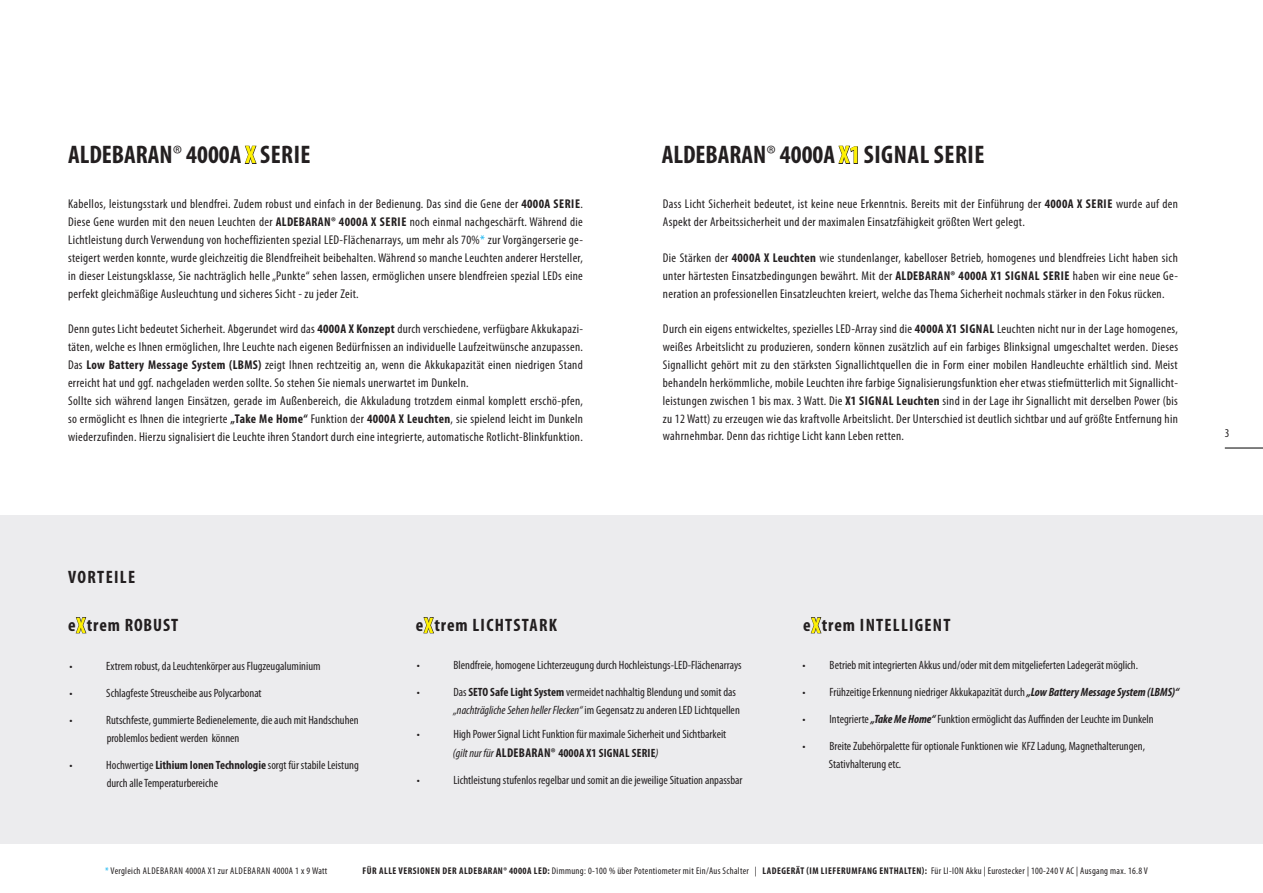
<style>
.page{position:relative;width:1263px;height:893px;background:#fff}
.page>*{position:absolute;margin:0;border:0;box-sizing:border-box;transform-origin:0 0}
.t1{font:700 condensed 25.5px "Myriad Pro";color:#231f20}
.t2{font:700 condensed 18px "Myriad Pro";letter-spacing:.05em;color:#231f20}
.t3{font:700 condensed 18px "Myriad Pro";letter-spacing:.075em;color:#231f20}
.t4{font:condensed 12.75px/17.9px "Myriad Pro";letter-spacing:.025em;color:#231f20}
.t5{font:700 condensed 12.75px "Myriad Pro";color:#231f20}
.t6{font:condensed 12px/18px "Myriad Pro";color:#231f20}
.t7{font:condensed 9.75px "Myriad Pro";letter-spacing:.03em;color:#231f20}
.t8{font:700 condensed 9.75px "Myriad Pro";color:#231f20}
.s1{font-weight:300}
.s2{color:#fff101}
.s3{font-weight:700}
.s4{color:#00aeef}
.s5{font-size:22.5px;color:#fff101}
.s6{font-style:italic}
.s7{font-weight:700;font-size:12.75px}
.s8{font-weight:700;font-style:italic}
</style>
<div class="page">
<hr style="left:1225px;top:448px;width:38px;height:1px;background:#000">
<div style="left:0;top:516px;width:1263px;height:328px;background:#ececee"></div>
<svg style="left:75px;top:617px;width:12px;height:17px"></svg>
<svg style="left:423px;top:617px;width:11px;height:17px"></svg>
<svg style="left:810px;top:617px;width:12px;height:17px"></svg>
<svg style="left:244px;top:145px;width:13px;height:19px"></svg>
<svg style="left:838px;top:145px;width:20px;height:19px"></svg>
<hr style="left:0;top:0;width:1px;height:893px;background:#939598">
<h1 class="t1" style="left:68px;top:139px;width:214px">ALDEBARAN<span class="s1">®</span> 4000A <span class="s2">X</span> SERIE</h1>
<h1 class="t1" style="left:662px;top:139px;width:284px">ALDEBARAN<span class="s1">®</span> 4000A <span class="s2">X1</span> SIGNAL SERIE</h1>
<p class="t4" style="left:68px;top:195px;width:497px">Kabellos, leistungsstark und blendfrei. Zudem robust und einfach in der Bedienung. Das sind die Gene der <span class="s3">4000A SERIE</span></p>
<p class="t4" style="left:580px;top:195px;width:4px">.</p>
<p class="t4" style="left:68px;top:213px;width:324px">Diese Gene wurden mit den neuen Leuchten der <span class="s3">ALDEBARAN® 4000A X SERIE</span></p>
<p class="t4" style="left:68px;top:213px;width:516px;text-align:justify;text-indent:342px">noch einmal nachgeschärft. Während die Lichtleistung durch Verwendung von hocheffizienten spezial LED-Flächenarrays, um mehr als 70%<span class="s4">*</span> zur Vorgängerserie ge&shy;steigert werden konnte, wurde gleichzeitig die Blendfreiheit beibehalten. Während so manche Leuchten anderer Hersteller, in dieser Leistungsklasse, Sie nachträglich helle „Punkte“ sehen lassen, ermöglichen unsere blendfreien spezial LEDs eine perfekt gleichmäßige Ausleuchtung und sicheres Sicht - zu jeder Zeit.</p>
<p class="t4" style="left:68px;top:320px;width:516px">Denn gutes Licht bedeutet Sicherheit. Abgerundet wird das <span class="s3">4000A X KONZEPT</span> durch verschiedene, verfügbare Akkukapazi&shy;täten, welche es Ihnen ermöglichen, Ihre Leuchte nach eigenen Bedürfnissen an individuelle Laufzeitwünsche anzupassen.<br>Das <span class="s3">LOW BATTERY MESSAGE SYSTEM (LBMS)</span> zeigt Ihnen rechtzeitig an, wenn die Akkukapazität einen niedrigen Stand erreicht hat und ggf. nachgeladen werden sollte. So stehen Sie niemals unerwartet im Dunkeln.<br>Sollte sich während langen Einsätzen, gerade im Außenbereich, die Akkuladung trotzdem einmal komplett erschö-pfen, so ermöglicht es Ihnen die integrierte <span class="s3">„TAKE ME HOME“</span> Funktion der <span class="s3">4000A X LEUCHTEN</span>, sie spielend leicht im Dunkeln wiederzufinden. Hierzu signalisiert die Leuchte ihren Standort durch eine integrierte, automatische Rotlicht-Blinkfunktion.</p>
<p class="t4" style="left:663px;top:195px;width:435px">Dass Licht Sicherheit bedeutet, ist keine neue Erkenntnis. Bereits mit der Einführung der <span class="s3">4000A X SERIE</span></p>
<p class="t4" style="left:1116px;top:195px;width:63px">wurde auf den</p>
<p class="t4" style="left:663px;top:213px;width:363px">Aspekt der Arbeitssicherheit und der maximalen Einsatzfähigkeit größten Wert gelegt.</p>
<p class="t4" style="left:663px;top:249px;width:516px">Die Stärken der <span class="s3">4000A X LEUCHTEN</span> wie stundenlanger, kabelloser Betrieb, homogenes und blendfreies Licht haben sich unter härtesten Einsatzbedingungen bewährt. Mit der <span class="s3">ALDEBARAN® 4000A X1 SIGNAL</span></p>
<p class="t4" style="left:663px;top:266px;width:516px;text-indent:410px">haben wir eine neue Ge&shy;neration an professionellen Einsatzleuchten kreiert, welche das Thema Sicherheit nochmals stärker in den Fokus rücken.</p>
<p class="t4" style="left:663px;top:320px;width:517px;text-align:justify">Durch ein eigens entwickeltes, spezielles LED-Array sind die <span class="s3">4000A X1 SIGNAL</span> Leuchten nicht nur in der Lage homogenes, weißes Arbeitslicht zu produzieren, sondern können zusätzlich auf ein farbiges Blinksignal umgeschaltet werden. Dieses Signallicht gehört mit zu den stärksten Signallichtquellen die in Form einer mobilen Handleuchte erhältlich sind. Meist behandeln herkömmliche, mobile Leuchten ihre farbige Signalisierungsfunktion eher etwas stiefmütterlich mit Signallicht&shy;leistungen zwischen 1 bis max. 3 Watt. Die <span class="s3">X1 SIGNAL LEUCHTEN</span> sind in der Lage ihr Signallicht mit derselben Power (bis zu 12 Watt) zu erzeugen wie das kraftvolle Arbeitslicht. Der Unterschied ist deutlich sichtbar und auf größte Entfernung hin wahrnehmbar. Denn das richtige Licht kann Leben retten.</p>
<p class="t5" style="left:1043px;top:268px;width:12px">SERIE</p>
<p class="t6" style="left:1225px;top:423px;width:6px">3</p>
<h2 class="t3" style="left:68px;top:565px;width:69px">VORTEILE</h2>
<h2 class="t2" style="left:68px;top:614px;width:112px">E<span class="s5">X</span>TREM ROBUST</h2>
<p class="t6" style="left:70px;top:657px;width:5px">•</p>
<p class="t6" style="left:106px;top:657px;width:216px">Extrem robust, da Leuchtenkörper aus Flugzeugaluminium</p>
<p class="t6" style="left:70px;top:684px;width:5px">•</p>
<p class="t6" style="left:106px;top:684px;width:157px">Schlagfeste Streuscheibe aus Polycarbonat</p>
<p class="t6" style="left:70px;top:711px;width:5px">•</p>
<p class="t6" style="left:106px;top:711px;width:254px">Rutschfeste, gummierte Bedienelemente, die auch mit Handschuhen problemlos bedient werden können</p>
<p class="t6" style="left:70px;top:756px;width:5px">•</p>
<p class="t6" style="left:106px;top:756px;width:254px">Hochwertige <span class="s3">LITHIUM IONEN TECHNOLOGIE</span> sorgt für stabile Leistung durch alle Temperaturbereiche</p>
<h2 class="t2" style="left:416px;top:614px;width:89px">E<span class="s5">X</span>TREM LICHTSTARK</h2>
<p class="t6" style="left:417px;top:656px;width:5px">•</p>
<p class="t6" style="left:453px;top:656px;width:290px">Blendfreie, homogene Lichterzeugung durch Hochleistungs-LED-Flächenarrays</p>
<p class="t6" style="left:417px;top:683px;width:5px">•</p>
<p class="t6" style="left:453px;top:683px;width:288px">Das <span class="s3">SETO SAFE LIGHT SYSTEM</span> vermeidet nachhaltig Blendung und somit das <span class="s6">„nachträgliche Sehen heller Flecken“</span> im Gegensatz zu anderen LED Lichtquellen</p>
<p class="t6" style="left:417px;top:725px;width:5px">•</p>
<p class="t6" style="left:453px;top:724px;width:275px;line-height:19px">High Power Signal Licht Funktion für maximale Sicherheit und Sichtbarkeit <span class="s6">(gilt nur für</span> <span class="s7">ALDEBARAN®</span> <span class="s3">4000A X1 SIGNAL SERIE</span><span class="s6">)</span></p>
<p class="t6" style="left:417px;top:771px;width:5px">•</p>
<p class="t6" style="left:453px;top:771px;width:290px">Lichtleistung stufenlos regelbar und somit an die jeweilige Situation anpassbar</p>
<h2 class="t2" style="left:803px;top:614px;width:72px">E<span class="s5">X</span>TREM INTELLI</h2>
<h2 class="t2" style="left:915px;top:614px;width:20px">GENT</h2>
<p class="t6" style="left:802px;top:656px;width:337px">• Betrieb mit integrierten Akkus und/oder mit dem mitgelieferten Ladegerät möglich.</p>
<p class="t6" style="left:802px;top:683px;width:378px">• Frühzeitige Erkennung niedriger Akkukapazität durch <span class="s8">„Low Battery Message System (LBMS)“</span></p>
<p class="t6" style="left:802px;top:710px;width:352px">• Integrierte <span class="s8">„Take Me Home“</span> Funktion ermöglicht das Auffinden der Leuchte im Dunkeln</p>
<p class="t6" style="left:829px;top:737px;width:318px;text-indent:-26px">• Breite Zubehörpalette für optionale Funktionen wie KFZ Ladung, Magnethalterungen,<br>Stativhalterung etc.</p>
<p class="t7" style="left:105px;top:864px;width:48px"><span class="s4">*</span> Vergleich Aldebara</p>
<p class="t7" style="left:179px;top:864px;width:62px">n 4000A X1 zur Aldebara</p>
<p class="t7" style="left:266px;top:864px;width:63px">n 4000A 1 x 9 Watt</p>
<p class="t8" style="left:363px;top:864px;width:22px">FÜR ALLE</p>
<p class="t8" style="left:399px;top:864px;width:11px">VERSIONEN</p>
<p class="t7" style="left:442px;top:865px;width:389px"><span class="s3">DER ALDEBARAN® 4000A LED:</span> Dimmung: 0-100 % über Potentiometer mit Ein/Aus Schalter | <span class="s3">LADEGERÄT (IM LIEFERUMFAN</span></p>
<p class="t8" style="left:872px;top:864px;width:13px">G ENTHALTEN</p>
<p class="t7" style="left:922px;top:865px;width:227px"><span class="s3">):</span> Für LI-ION Akku | Eurostecker | 100-240 V AC | Ausgang max. 16.8 V</p>
</div>
